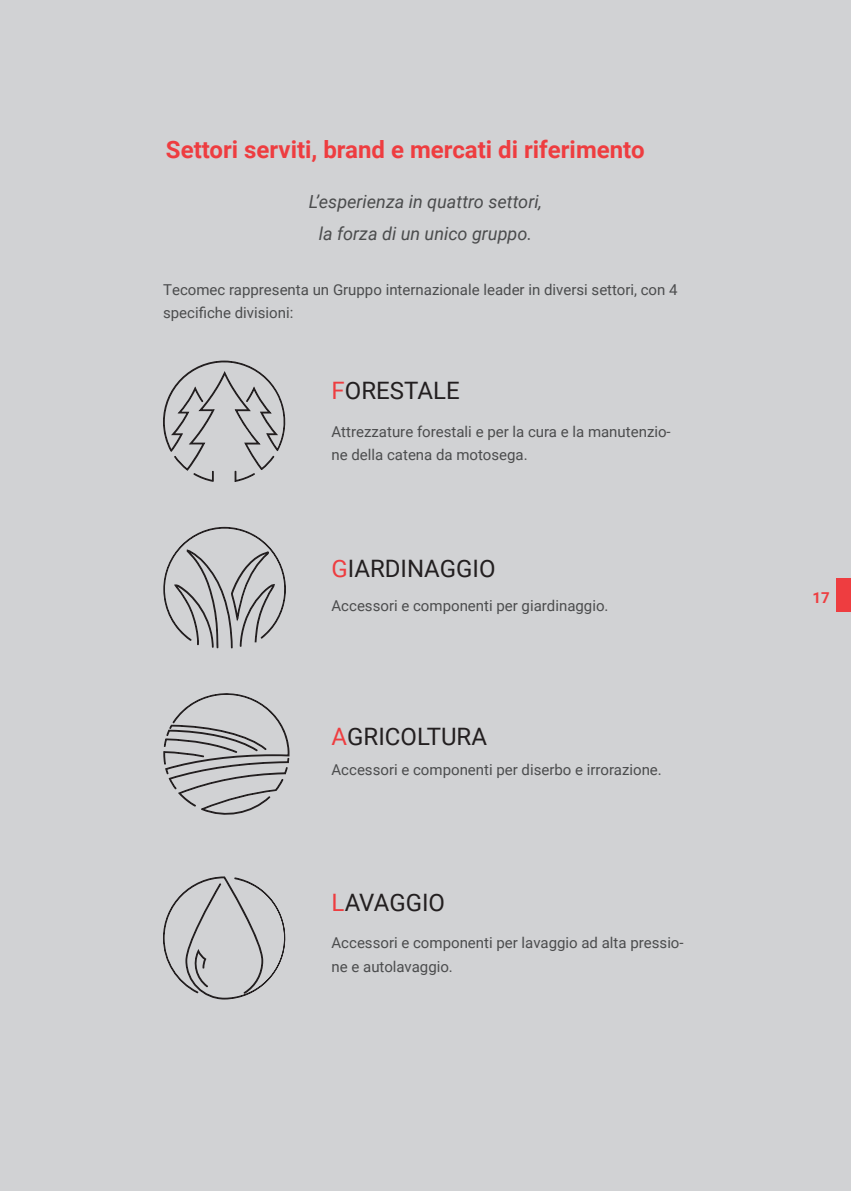
<style>
.page{position:relative;width:851px;height:1191px;background:#fff}
.page>*{position:absolute;margin:0;border:0;box-sizing:border-box;transform-origin:0 0}
.t1{font:700 24px "Roboto";color:#ee3d40}
.t2{font:24px "Roboto";color:#231f20}
.t3{font:italic 18px/31.5px "Roboto";color:#4b4c4d;text-align:center}
.t4{font:15px/23.2px "Roboto";color:#4b4c4d}
.t5{font:700 15px "Roboto";color:#ee3d40}
.s1{color:#ee3d40}
</style>
<div class="page">
<div style="left:0;top:0;width:850px;height:1191px;background:#d1d2d4"></div>
<svg style="left:163px;top:360px;width:123px;height:122px"></svg>
<svg style="left:163px;top:526px;width:127px;height:289px"></svg>
<svg style="left:163px;top:876px;width:123px;height:123px"></svg>
<div style="left:836px;top:579px;width:14px;height:33px;background:#ee3d40"></div>
<h1 class="t1" style="left:166px;top:139px;width:480px">Settori serviti, brand e mercati di riferimento</h1>
<p class="t3" style="left:309px;top:187px;width:235px">L’esperienza in quattro settori, la forza di un unico gruppo.</p>
<p class="t4" style="left:163px;top:279px;width:516px">Tecomec rappresenta un Gruppo internazionale leader in diversi settori, con 4 specifiche divisioni:</p>
<h1 class="t2" style="left:331px;top:379px;width:130px"><span class="s1">F</span>ORESTALE</h1>
<p class="t4" style="left:331px;top:421px;width:341px">Attrezzature forestali e per la cura e la manutenzio&shy;ne della catena da motosega.</p>
<h1 class="t2" style="left:331px;top:558px;width:166px"><span class="s1">G</span>IARDINAGGIO</h1>
<p class="t4" style="left:331px;top:594px;width:278px">Accessori e componenti per giardinaggio.</p>
<h1 class="t2" style="left:331px;top:726px;width:157px"><span class="s1">A</span>GRICOLTURA</h1>
<p class="t4" style="left:331px;top:759px;width:332px">Accessori e componenti per diserbo e irrorazione.</p>
<h1 class="t2" style="left:331px;top:892px;width:115px"><span class="s1">L</span>AVAGGIO</h1>
<p class="t4" style="left:331px;top:932px;width:353px">Accessori e componenti per lavaggio ad alta pressio&shy;ne e autolavaggio.</p>
<p class="t5" style="left:812px;top:591px;width:19px">17</p>
</div>
